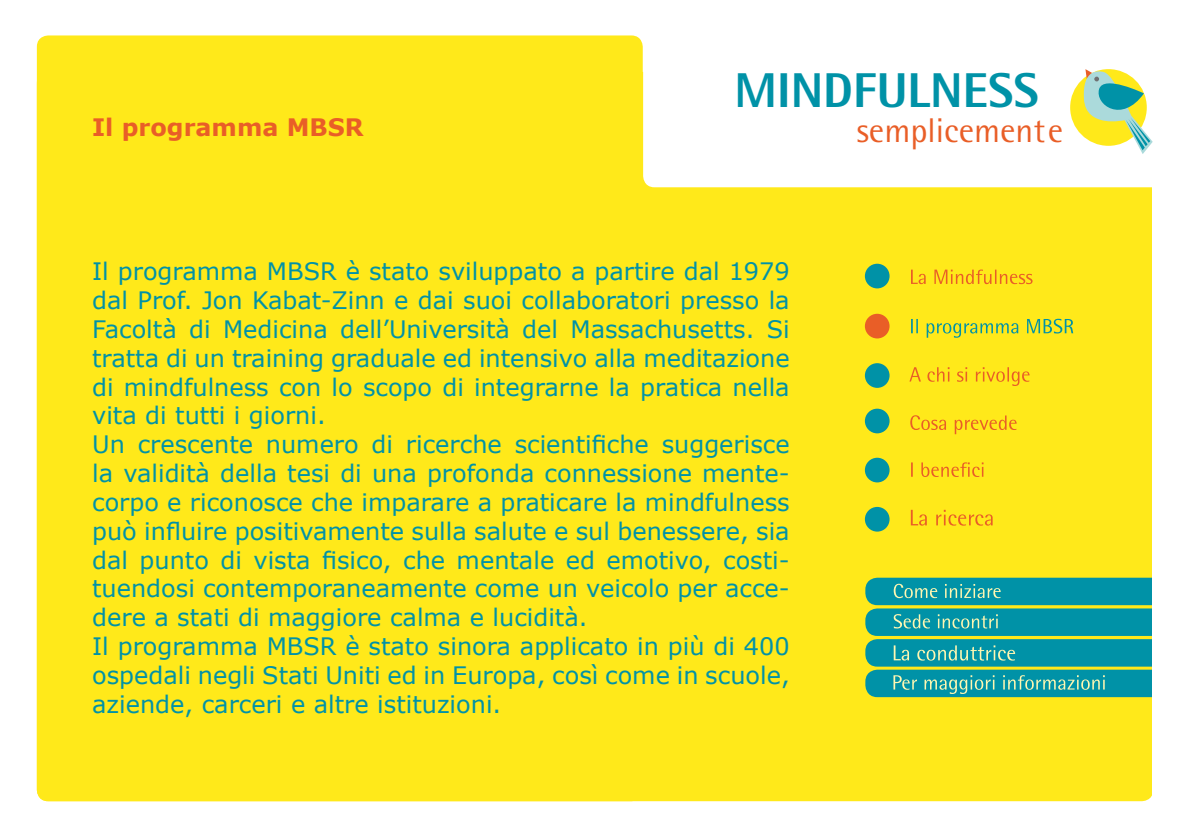
<style>
.page{position:relative;width:1191px;height:840px;background:#fff}
.page>*{position:absolute;margin:0;border:0;box-sizing:border-box;transform-origin:0 0}
.t1{font:800 48.8px "Rotis Semi Sans Std";color:#0092a7}
.t2{font:34.2px "Rotis Semi Sans Std";color:#e95e27}
.t3{font:24px/28.8px "Verdana";color:#0092a7}
.t4{font:700 24px "Verdana";color:#e95e27}
</style>
<div class="page">
<div style="left:37px;top:72px;width:1116px;height:728px;background:#ffe91a;border-radius:11px"></div>
<div style="left:37px;top:35px;width:606px;height:765px;background:#ffe91a;border-radius:11px"></div>
<div style="left:643px;top:0;width:528px;height:187px;background:#fff;border-radius:11px"></div>
<div style="left:1070px;top:69px;width:76px;height:77px;background:#ffe91a;border-radius:50%"></div>
<svg style="left:1082px;top:69px;width:70px;height:85px"></svg>
<div style="left:865px;top:669px;width:306px;height:27px;background:#0092a7;border-radius:12px"></div>
<div style="left:865px;top:608px;width:306px;height:27px;background:#0092a7;border-radius:12px"></div>
<div style="left:865px;top:638px;width:306px;height:28px;background:#0092a7;border-radius:12px"></div>
<svg style="left:893px;top:614px;width:104px;height:14px"></svg>
<div style="left:865px;top:577px;width:306px;height:28px;background:#0092a7;border-radius:12px"></div>
<svg style="left:893px;top:583px;width:107px;height:14px"></svg>
<div style="left:1152px;top:178px;width:39px;height:661px;background:#fff"></div>
<svg style="left:911px;top:462px;width:72px;height:14px"></svg>
<svg style="left:910px;top:415px;width:106px;height:19px"></svg>
<svg style="left:909px;top:367px;width:120px;height:19px"></svg>
<svg style="left:911px;top:318px;width:162px;height:19px"></svg>
<svg style="left:911px;top:269px;width:121px;height:15px"></svg>
<div style="left:865px;top:263px;width:24px;height:25px;background:#0092a7;border-radius:50%"></div>
<div style="left:865px;top:313px;width:24px;height:25px;background:#e95e27;border-radius:50%"></div>
<div style="left:865px;top:363px;width:24px;height:24px;background:#0092a7;border-radius:50%"></div>
<div style="left:865px;top:408px;width:24px;height:25px;background:#0092a7;border-radius:50%"></div>
<div style="left:865px;top:457px;width:24px;height:25px;background:#0092a7;border-radius:50%"></div>
<div style="left:865px;top:506px;width:24px;height:25px;background:#0092a7;border-radius:50%"></div>
<svg style="left:910px;top:509px;width:82px;height:16px"></svg>
<svg style="left:893px;top:675px;width:211px;height:18px"></svg>
<svg style="left:893px;top:645px;width:122px;height:15px"></svg>
<h1 class="t1" style="left:734px;top:60px;width:306px">MINDFULNESS</h1>
<p class="t4" style="left:92px;top:112px;width:273px">Il programma MBSR</p>
<h2 class="t2" style="left:857px;top:110px;width:208px">semplicemente</h2>
<p class="t3" style="left:92px;top:256px;width:699px">Il programma MBSR è stato sviluppato a partire dal 1979 dal Prof. Jon Kabat-Zinn e dai suoi collaboratori presso la Facoltà di Medicina dell’Università del Massachusetts. Si tratta di un training graduale ed intensivo alla meditazione di mindfulness con lo scopo di integrarne la pratica nella vita di tutti i giorni.<br>Un crescente numero di ricerche scientifiche suggerisce la validità della tesi di una profonda connessione mente&shy;corpo e riconosce che imparare a praticare la mindfulness può influire positivamente sulla salute e sul benessere, sia dal punto di vista fisico, che mentale ed emotivo, costi&shy;tuendosi contemporaneamente come un veicolo per acce&shy;dere a stati di maggiore calma e lucidità.<br>Il programma MBSR è stato sinora applicato in più di 400 ospedali negli Stati Uniti ed in Europa, così come in scuole, aziende, carceri e altre istituzioni.</p>
</div>
